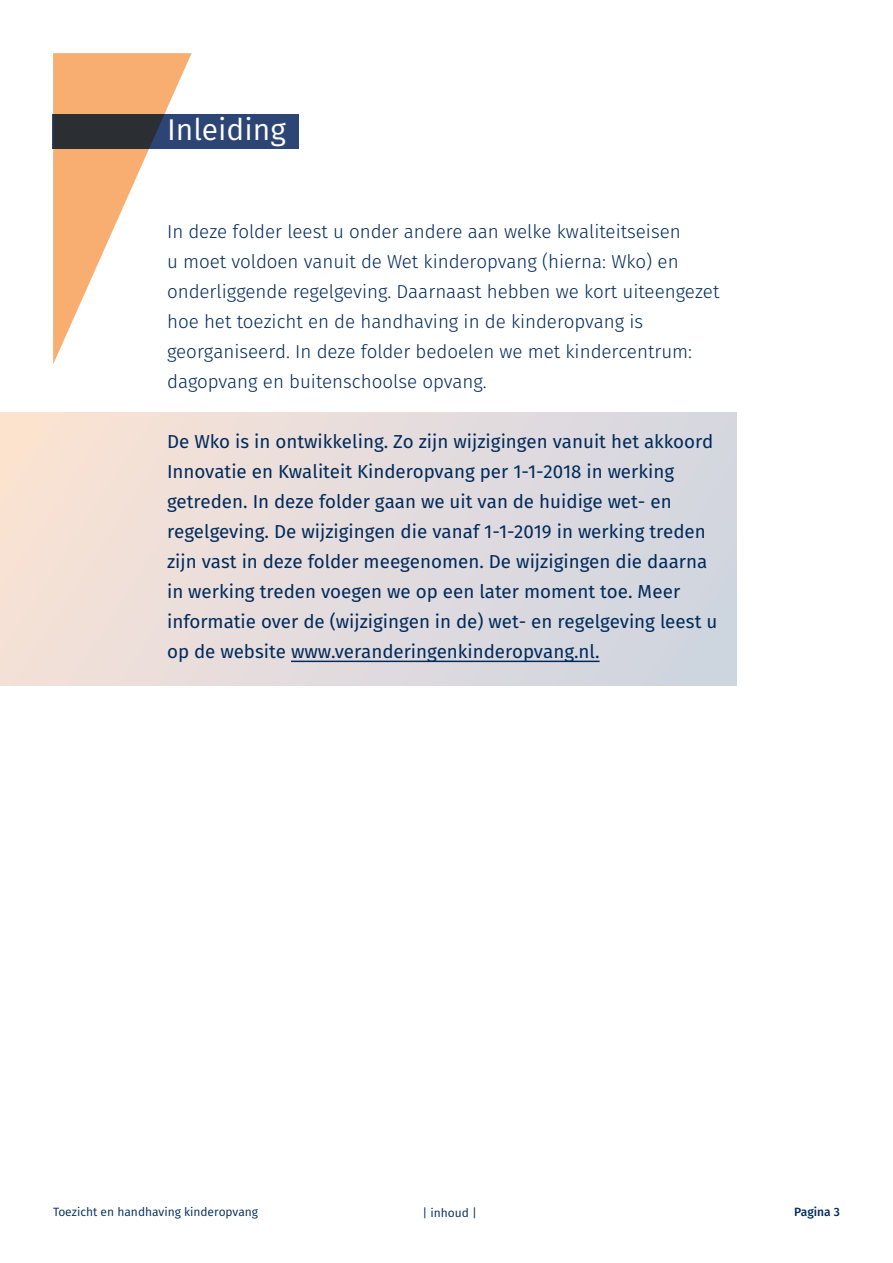
<style>
.page{position:relative;width:893px;height:1263px;background:#fff}
.page>*{position:absolute;margin:0;border:0;box-sizing:border-box;transform-origin:0 0}
.t1{font:30px "Fira Sans";color:#fff}
.t2{font:18.75px/30px "Fira Sans";color:#002a5a}
.t3{font:300 18.75px/30px "Fira Sans";color:#002a5a}
.t4{font:12px "Fira Sans";color:#002a5a}
.t5{font:500 12px "Fira Sans";color:#002a5a}
</style>
<div class="page">
<div style="left:0;top:412px;width:737px;height:273px;background:linear-gradient(to right,#f8e2d6,#d0d5e1)"></div>
<hr style="left:291px;top:661px;width:309px;height:1px;background:#002a5a">
<div style="left:52px;top:114px;width:247px;height:35px;background:#2d4575"></div>
<svg style="left:53px;top:53px;width:139px;height:311px"></svg>
<h1 class="t1" style="left:167px;top:109px;width:120px">Inleiding</h1>
<p class="t3" style="left:167px;top:216px;width:554px">In deze folder leest u onder andere aan welke kwaliteitseisen<br>u moet voldoen vanuit de Wet kinderopvang (hierna: Wko) en onderliggende regelgeving. Daarnaast hebben we kort uiteengezet hoe het toezicht en de handhaving in de kinderopvang is georganiseerd. In deze folder bedoelen we met kindercentrum: dagopvang en buitenschoolse opvang.</p>
<p class="t2" style="left:167px;top:426px;width:552px">De Wko is in ontwikkeling. Zo zijn wijzigingen vanuit het akkoord Innovatie en Kwaliteit Kinderopvang per 1-1-2018 in werking getreden. In deze folder gaan we uit van de huidige wet- en regelgeving. De wijzigingen die vanaf 1-1-2019 in werking treden zijn vast in deze folder meegenomen. De wijzigingen die daarna in werking treden voegen we op een later moment toe. Meer informatie over de (wijzigingen in de) wet- en regelgeving leest u op de website www.veranderingenkinderopvang.nl.</p>
<p class="t4" style="left:53px;top:1203px;width:206px">Toezicht en handhaving kinderopvang</p>
<p class="t5" style="left:794px;top:1203px;width:47px">Pagina 3</p>
<p class="t4" style="left:422px;top:1204px;width:56px">| inhoud |</p>
</div>
